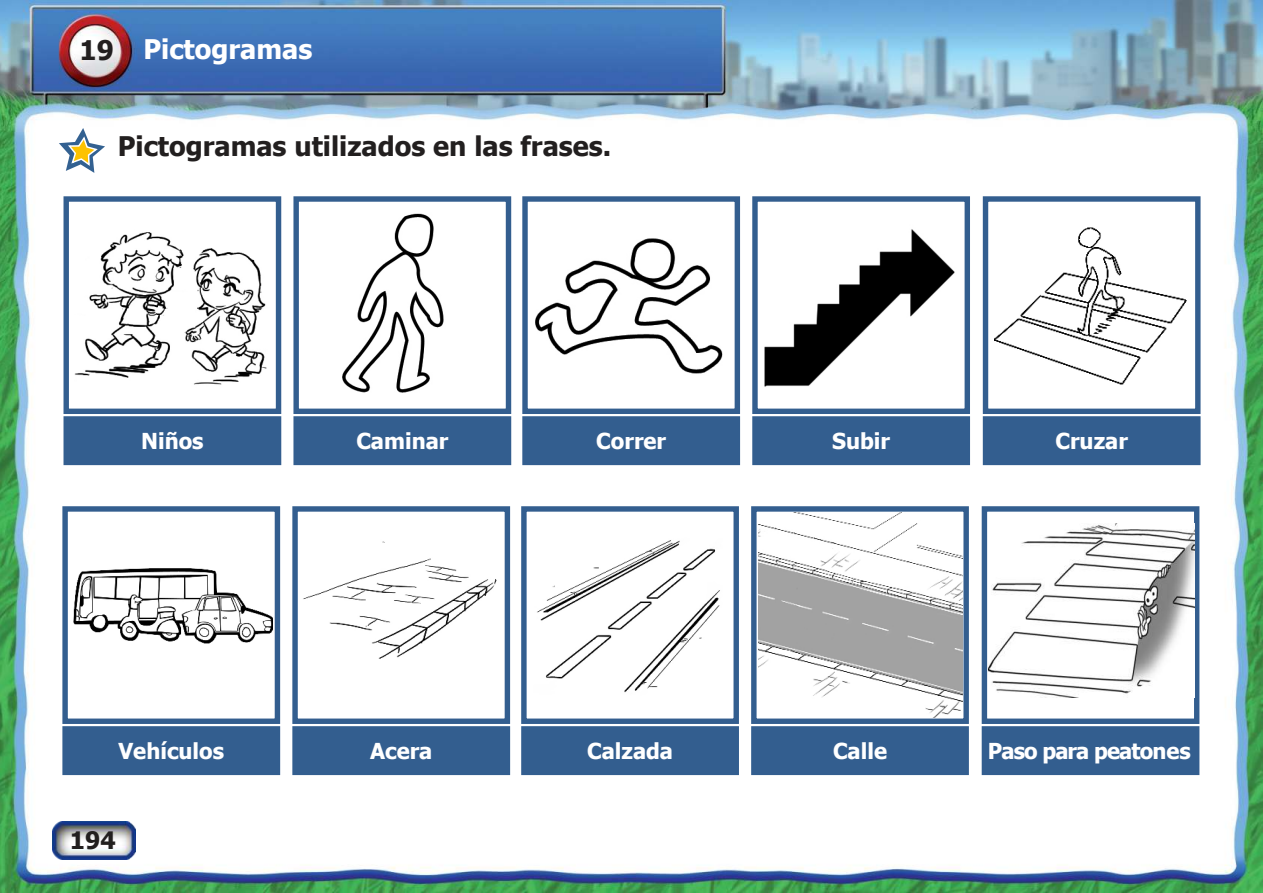
<style>
.page{position:relative;width:1263px;height:893px;background:#fff}
.page>*{position:absolute;margin:0;border:0;box-sizing:border-box;transform-origin:0 0}
.t1{font:700 27px "Tahoma";color:#221f1f}
.t2{font:700 27px "Tahoma";color:#fff}
.t3{font:700 24px "Tahoma";color:#221f1f}
.t4{font:700 21.9px "Tahoma";color:#fff}
.t5{font:700 21.9px "Tahoma";letter-spacing:-.04em;color:#fff}
.s1{color:#221f1f}
</style>
<div class="page">
<img style="left:0;top:0;width:1263px;height:893px">
<img style="left:52px;top:822px;width:84px;height:37px">
<svg style="left:59px;top:128px;width:46px;height:45px"></svg>
<div style="left:66px;top:199px;width:213px;height:212px;background:#fff"></div>
<img style="left:74px;top:232px;width:193px;height:153px">
<div style="left:64px;top:196px;width:217px;height:218px;border:5px solid #335e8f"></div>
<div style="left:293px;top:196px;width:218px;height:218px;background:#fff;border:5px solid #335e8f"></div>
<div style="left:522px;top:196px;width:218px;height:218px;background:#fff;border:5px solid #335e8f"></div>
<div style="left:752px;top:196px;width:218px;height:218px;background:#fff;border:5px solid #335e8f"></div>
<div style="left:66px;top:419px;width:213px;height:43px;background:#335e8f"></div>
<div style="left:64px;top:416px;width:217px;height:49px;border:5px solid #335e8f"></div>
<div style="left:296px;top:419px;width:212px;height:43px;background:#335e8f"></div>
<div style="left:293px;top:416px;width:218px;height:49px;border:5px solid #335e8f"></div>
<div style="left:525px;top:419px;width:212px;height:43px;background:#335e8f"></div>
<div style="left:522px;top:416px;width:218px;height:49px;border:5px solid #335e8f"></div>
<div style="left:755px;top:419px;width:212px;height:43px;background:#335e8f"></div>
<div style="left:752px;top:416px;width:218px;height:49px;border:5px solid #335e8f"></div>
<div style="left:62px;top:506px;width:218px;height:218px;background:#fff;border:5px solid #335e8f"></div>
<div style="left:292px;top:506px;width:218px;height:218px;background:#fff;border:5px solid #335e8f"></div>
<div style="left:521px;top:506px;width:218px;height:218px;background:#fff;border:5px solid #335e8f"></div>
<div style="left:751px;top:506px;width:218px;height:218px;background:#fff;border:5px solid #335e8f"></div>
<div style="left:65px;top:729px;width:212px;height:43px;background:#335e8f"></div>
<div style="left:62px;top:726px;width:218px;height:49px;border:5px solid #335e8f"></div>
<div style="left:295px;top:729px;width:212px;height:43px;background:#335e8f"></div>
<div style="left:292px;top:726px;width:218px;height:49px;border:5px solid #335e8f"></div>
<div style="left:524px;top:729px;width:212px;height:43px;background:#335e8f"></div>
<div style="left:521px;top:726px;width:218px;height:49px;border:5px solid #335e8f"></div>
<div style="left:754px;top:729px;width:212px;height:43px;background:#335e8f"></div>
<div style="left:751px;top:726px;width:218px;height:49px;border:5px solid #335e8f"></div>
<div style="left:983px;top:196px;width:217px;height:218px;background:#fff;border:5px solid #335e8f"></div>
<div style="left:985px;top:419px;width:213px;height:43px;background:#335e8f"></div>
<div style="left:983px;top:416px;width:217px;height:49px;border:5px solid #335e8f"></div>
<div style="left:982px;top:506px;width:217px;height:218px;background:#fff;border:5px solid #335e8f"></div>
<div style="left:984px;top:729px;width:213px;height:43px;background:#335e8f"></div>
<div style="left:982px;top:726px;width:217px;height:49px;border:5px solid #335e8f"></div>
<img style="left:342px;top:213px;width:102px;height:180px">
<img style="left:536px;top:238px;width:187px;height:136px">
<img style="left:764px;top:229px;width:191px;height:158px">
<img style="left:994px;top:227px;width:193px;height:158px">
<img style="left:73px;top:568px;width:199px;height:76px">
<img style="left:303px;top:541px;width:194px;height:118px">
<img style="left:537px;top:540px;width:183px;height:153px">
<img style="left:758px;top:513px;width:205px;height:204px">
<img style="left:988px;top:524px;width:206px;height:173px">
<p class="t2" style="left:80px;top:36px;width:234px"><span class="s1">19</span> Pictogramas</p>
<p class="t1" style="left:118px;top:134px;width:495px">Pictogramas utilizados en las frases.</p>
<p class="t4" style="left:141px;top:431px;width:64px">Niños</p>
<p class="t4" style="left:356px;top:431px;width:94px">Caminar</p>
<p class="t4" style="left:596px;top:431px;width:71px">Correr</p>
<p class="t4" style="left:832px;top:431px;width:59px">Subir</p>
<p class="t4" style="left:1055px;top:431px;width:74px">Cruzar</p>
<p class="t4" style="left:118px;top:741px;width:107px">Vehículos</p>
<p class="t4" style="left:370px;top:741px;width:64px">Acera</p>
<p class="t4" style="left:587px;top:741px;width:88px">Calzada</p>
<p class="t4" style="left:833px;top:741px;width:56px">Calle</p>
<p class="t3" style="left:70px;top:830px;width:47px">194</p>
<p class="t5" style="left:988px;top:741px;width:204px">Paso para peatones</p>
</div>
